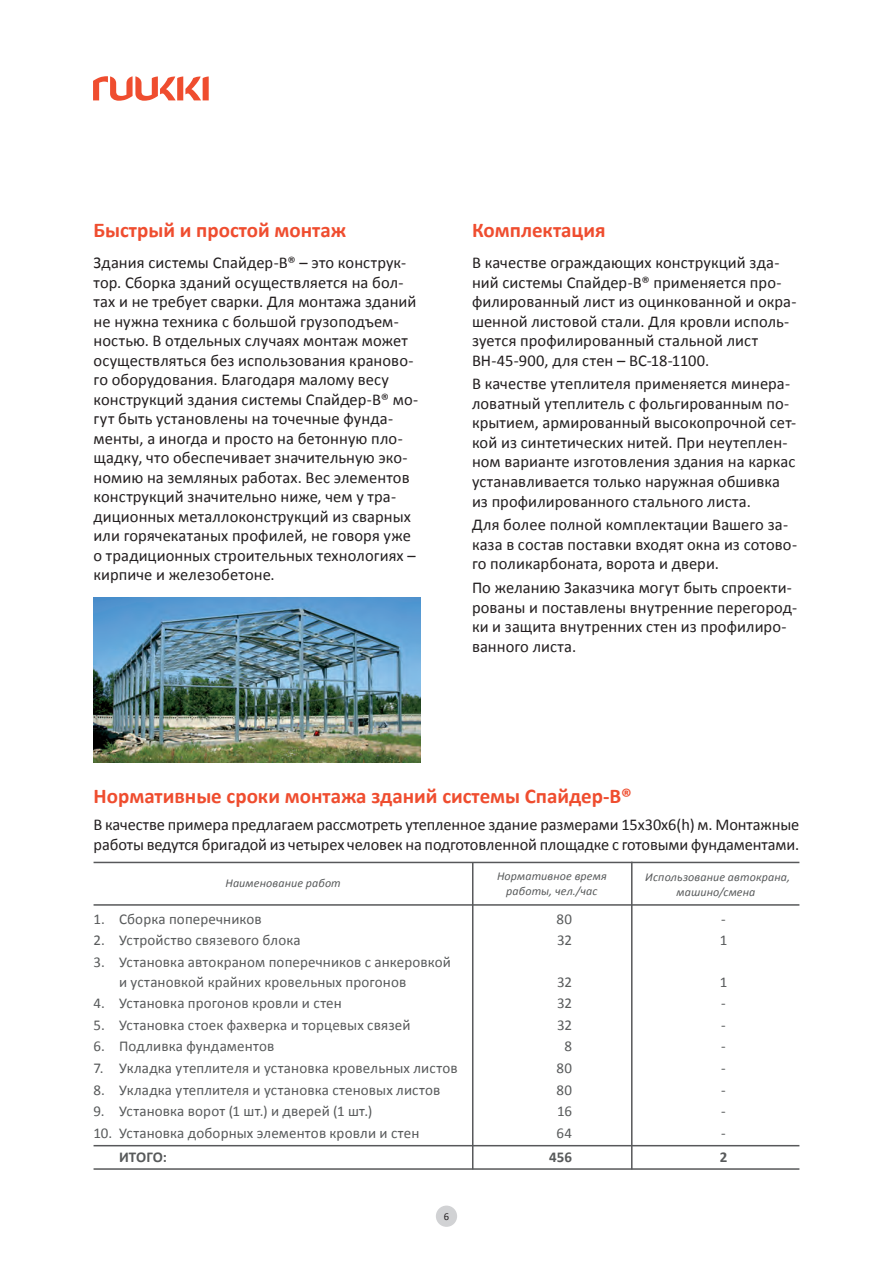
<style>
.page{position:relative;width:893px;height:1263px;background:#fff}
.page>*{position:absolute;margin:0;border:0;box-sizing:border-box;transform-origin:0 0}
.t1{font:700 21px "Calibri";color:#ef4d2f}
.t2{font:16.5px/19.5px "Calibri";letter-spacing:.005em;color:#231f20}
.t3{font:15px/19.5px "Calibri";letter-spacing:.01em;color:#585a5b}
.t4{font:700 15px "Calibri";color:#585a5b}
.t5{font:italic 12px/14.4px "Calibri";letter-spacing:.01em;color:#585a5b;text-align:center}
.t6{font:10.5px "Calibri";color:#231f20}
</style>
<div class="page">
<svg style="left:93px;top:76px;width:116px;height:25px"></svg>
<hr style="left:94px;top:862px;width:705px;height:1px;background:#57585a">
<hr style="left:94px;top:1145px;width:705px;height:1px;background:#57585a">
<hr style="left:472px;top:862px;width:1px;height:307px;background:#57585a">
<hr style="left:631px;top:862px;width:1px;height:307px;background:#57585a">
<hr style="left:94px;top:904px;width:705px;height:2px;background:#57585a">
<hr style="left:94px;top:1168px;width:705px;height:2px;background:#57585a">
<img style="left:94px;top:597px;width:327px;height:165px">
<div style="left:436px;top:1205px;width:21px;height:22px;background:#d1d2d4;border-radius:50%"></div>
<p class="t1" style="left:94px;top:216px;width:254px">Быстрый и простой монтаж</p>
<p class="t1" style="left:472px;top:216px;width:135px">Комплектация</p>
<p class="t2" style="left:94px;top:253px;width:326px">Здания системы Спайдер-В® – это конструк&shy;тор. Сборка зданий осуществляется на бол&shy;тах и не требует сварки. Для монтажа зданий не нужна техника с большой грузоподъем&shy;ностью. В отдельных случаях монтаж может осуществляться без использования краново&shy;го оборудования. Благодаря малому весу конструкций здания системы Спайдер-В® мо&shy;гут быть установлены на точечные фунда&shy;менты, а иногда и просто на бетонную пло&shy;щадку, что обеспечивает значительную эко&shy;номию на земляных работах. Вес элементов конструкций значительно ниже, чем у тра&shy;диционных металлоконструкций из сварных или горячекатаных профилей, не говоря уже о традиционных строительных технологиях – кирпиче и железобетоне.</p>
<p class="t2" style="left:472px;top:253px;width:326px">В качестве ограждающих конструкций зда&shy;ний системы Спайдер-В® применяется про&shy;филированный лист из оцинкованной и окра&shy;шенной листовой стали. Для кровли исполь&shy;зуется профилированный стальной лист BH-45-900, для стен – ВС-18-1100.</p>
<p class="t2" style="left:472px;top:374px;width:326px">В качестве утеплителя применяется минера&shy;ловатный утеплитель с фольгированным по&shy;крытием, армированный высокопрочной сет&shy;кой из синтетических нитей. При неутеплен&shy;ном варианте изготовления здания на каркас устанавливается только наружная обшивка из профилированного стального листа.</p>
<p class="t2" style="left:472px;top:515px;width:327px">Для более полной комплектации Вашего за&shy;каза в состав поставки входят окна из сотово&shy;го поликарбоната, ворота и двери.</p>
<p class="t2" style="left:472px;top:578px;width:327px">По желанию Заказчика могут быть спроекти&shy;рованы и поставлены внутренние перегород&shy;ки и защита внутренних стен из профилиро&shy;ванного листа.</p>
<p class="t1" style="left:94px;top:783px;width:540px">Нормативные сроки монтажа зданий системы Спайдер-В®</p>
<p class="t2" style="left:94px;top:814px;width:707px">В качестве примера предлагаем рассмотреть утепленное здание размерами 15х30х6(h) м. Монтажные работы ведутся бригадой из четырех человек на подготовленной площадке с готовыми фундаментами.</p>
<p class="t5" style="left:225px;top:875px;width:117px">Наименование работ</p>
<p class="t5" style="left:497px;top:868px;width:111px">Нормативное время работы, чел./час</p>
<p class="t5" style="left:645px;top:869px;width:146px">Использование автокрана, машино/смена</p>
<p class="t3" style="left:94px;top:909px;width:170px">1. Сборка поперечников</p>
<p class="t3" style="left:557px;top:909px;width:17px">80</p>
<p class="t3" style="left:721px;top:909px;width:6px">-</p>
<p class="t3" style="left:94px;top:931px;width:209px">2. Устройство связевого блока</p>
<p class="t3" style="left:557px;top:931px;width:17px">32</p>
<p class="t3" style="left:720px;top:931px;width:9px">1</p>
<p class="t3" style="left:119px;top:952px;width:333px;text-indent:-26px">3. Установка автокраном поперечников с анкеровкой и установкой крайних кровельных прогонов</p>
<p class="t3" style="left:557px;top:972px;width:17px">32</p>
<p class="t3" style="left:720px;top:972px;width:9px">1</p>
<p class="t3" style="left:94px;top:993px;width:250px">4. Установка прогонов кровли и стен</p>
<p class="t3" style="left:557px;top:993px;width:17px">32</p>
<p class="t3" style="left:721px;top:993px;width:6px">-</p>
<p class="t3" style="left:94px;top:1015px;width:318px">5. Установка стоек фахверка и торцевых связей</p>
<p class="t3" style="left:557px;top:1015px;width:17px">32</p>
<p class="t3" style="left:721px;top:1015px;width:6px">-</p>
<p class="t3" style="left:94px;top:1037px;width:182px">6. Подливка фундаментов</p>
<p class="t3" style="left:564px;top:1037px;width:9px">8</p>
<p class="t3" style="left:721px;top:1037px;width:6px">-</p>
<p class="t3" style="left:94px;top:1058px;width:366px">7. Укладка утеплителя и установка кровельных листов</p>
<p class="t3" style="left:557px;top:1058px;width:17px">80</p>
<p class="t3" style="left:721px;top:1058px;width:6px">-</p>
<p class="t3" style="left:94px;top:1080px;width:348px">8. Укладка утеплителя и установка стеновых листов</p>
<p class="t3" style="left:557px;top:1080px;width:17px">80</p>
<p class="t3" style="left:721px;top:1080px;width:6px">-</p>
<p class="t3" style="left:93px;top:1102px;width:280px">9. Установка ворот (1 шт.) и дверей (1 шт.)</p>
<p class="t3" style="left:557px;top:1102px;width:16px">16</p>
<p class="t3" style="left:721px;top:1102px;width:6px">-</p>
<p class="t3" style="left:93px;top:1123px;width:327px">10. Установка доборных элементов кровли и стен</p>
<p class="t3" style="left:556px;top:1123px;width:17px">64</p>
<p class="t3" style="left:721px;top:1123px;width:6px">-</p>
<p class="t4" style="left:119px;top:1147px;width:50px">ИТОГО:</p>
<p class="t4" style="left:549px;top:1147px;width:24px">456</p>
<p class="t4" style="left:720px;top:1147px;width:9px">2</p>
<p class="t6" style="left:444px;top:1209px;width:7px">6</p>
</div>
